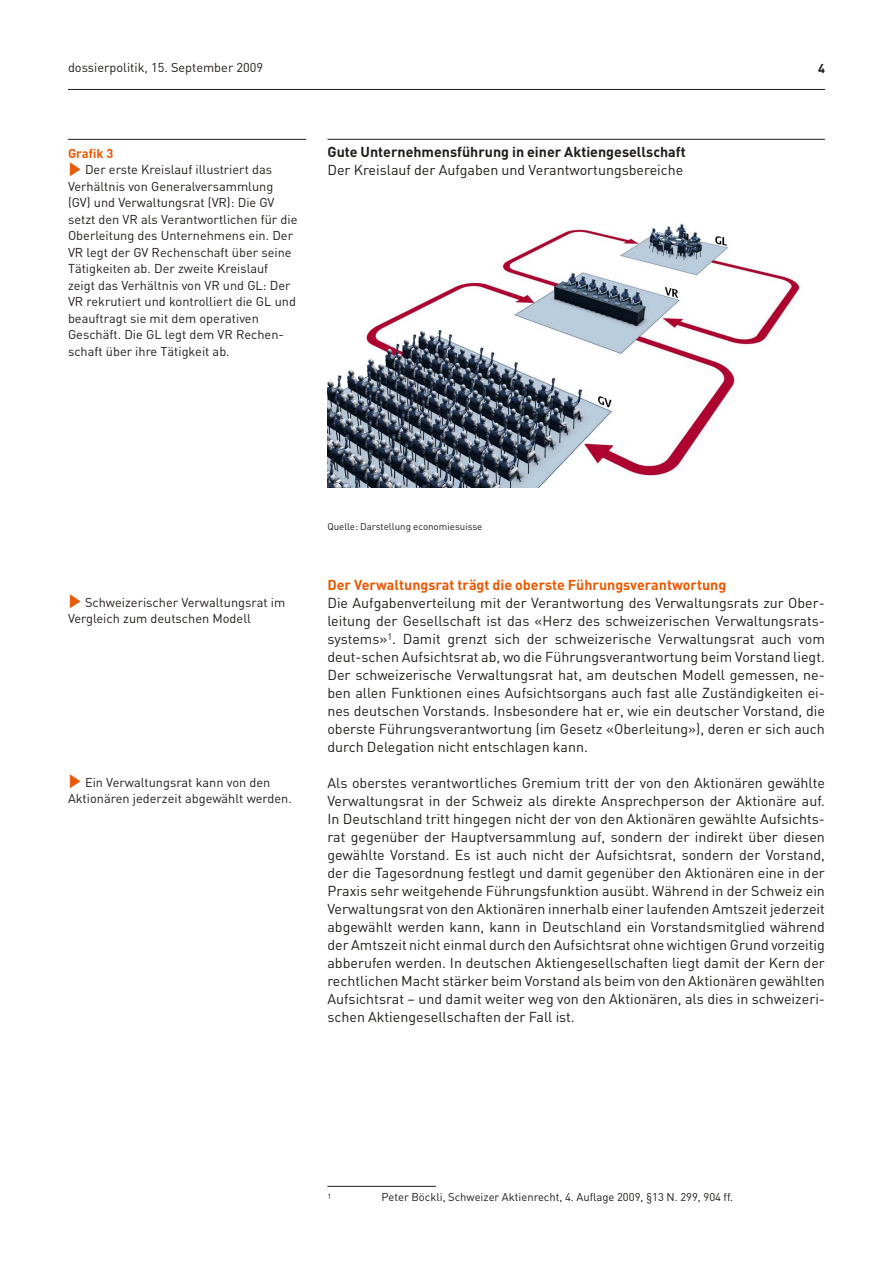
<style>
.page{position:relative;width:893px;height:1263px;background:#fff}
.page>*{position:absolute;margin:0;border:0;box-sizing:border-box;transform-origin:0 0}
.t1{font:14.25px/18px "DIN";color:#201c1a;text-align:justify}
.t2{font:700 14.25px "DIN";color:#ea5900}
.t3{font:700 14.25px "DIN";color:#201c1a}
.t4{font:12.75px/16.5px "DIN";color:#201c1a}
.t5{font:700 12.75px "DIN";color:#ea5900}
.t6{font:700 12.75px "DIN";color:#201c1a}
.t7{font:11.25px "DIN";color:#201c1a}
.t8{font:9.75px "DIN";color:#201c1a}
.t9{font:7.35px "DIN";color:#201c1a}
.s1{color:#ea5900}
</style>
<div class="page">
<hr style="left:327px;top:139px;width:498px;height:1px;background:#201c1a">
<hr style="left:327px;top:1186px;width:109px;height:1px;background:#201c1a">
<hr style="left:68px;top:139px;width:238px;height:1px;background:#201c1a">
<img style="left:327px;top:223px;width:473px;height:264px">
<hr style="left:68px;top:89px;width:757px;height:1px;background:#201c1a">
<p class="t4" style="left:68px;top:59px;width:197px">dossierpolitik, 15. September 2009</p>
<p class="t6" style="left:818px;top:60px;width:8px">4</p>
<p class="t5" style="left:68px;top:145px;width:47px">Grafik 3</p>
<p class="t4" style="left:68px;top:161px;width:231px"><span class="s1">✓</span> Der erste Kreislauf illustriert das Verhältnis von Generalversammlung (GV) und Verwaltungsrat (VR): Die GV setzt den VR als Verantwortlichen für die Oberleitung des Unternehmens ein. Der VR legt der GV Rechenschaft über seine Tätigkeiten ab. Der zweite Kreislauf zeigt das Verhältnis von VR und GL: Der VR rekrutiert und kontrolliert die GL und beauftragt sie mit dem operativen Geschäft. Die GL legt dem VR Rechen&shy;schaft über ihre Tätigkeit ab.</p>
<p class="t3" style="left:327px;top:143px;width:360px">Gute Unternehmensführung in einer Aktiengesellschaft</p>
<p class="t1" style="left:327px;top:161px;width:357px">Der Kreislauf der Aufgaben und Verantwortungsbereiche</p>
<p class="t4" style="left:68px;top:594px;width:219px"><span class="s1">✓</span> Schweizerischer Verwaltungsrat im<br>Vergleich zum deutschen Modell</p>
<p class="t4" style="left:68px;top:774px;width:225px"><span class="s1">✓</span> Ein Verwaltungsrat kann von den<br>Aktionären jederzeit abgewählt werden.</p>
<p class="t8" style="left:327px;top:520px;width:157px">Quelle: Darstellung economiesuisse</p>
<p class="t2" style="left:327px;top:575px;width:400px">Der Verwaltungsrat trägt die oberste Führungsverantwortung</p>
<p class="t1" style="left:327px;top:593px;width:499px">Die Aufgabenverteilung mit der Verantwortung des Verwaltungsrats zur Ober&shy;leitung der Gesellschaft ist das «Herz des schweizerischen Verwaltungsrats&shy;systems»<sup>1</sup>. Damit grenzt sich der schweizerische Verwaltungsrat auch vom deut-schen Aufsichtsrat ab, wo die Führungsverantwortung beim Vorstand liegt.<br>Der schweizerische Verwaltungsrat hat, am deutschen Modell gemessen, ne&shy;ben allen Funktionen eines Aufsichtsorgans auch fast alle Zuständigkeiten ei&shy;nes deutschen Vorstands. Insbesondere hat er, wie ein deutscher Vorstand, die oberste Führungsverantwortung (im Gesetz «Oberleitung»), deren er sich auch durch Delegation nicht entschlagen kann.</p>
<p class="t1" style="left:327px;top:773px;width:499px">Als oberstes verantwortliches Gremium tritt der von den Aktionären gewählte Verwaltungsrat in der Schweiz als direkte Ansprechperson der Aktionäre auf.<br>In Deutschland tritt hingegen nicht der von den Aktionären gewählte Aufsichts&shy;rat gegenüber der Hauptversammlung auf, sondern der indirekt über diesen gewählte Vorstand. Es ist auch nicht der Aufsichtsrat, sondern der Vorstand, der die Tagesordnung festlegt und damit gegenüber den Aktionären eine in der Praxis sehr weitgehende Führungsfunktion ausübt. Während in der Schweiz ein Verwaltungsrat von den Aktionären innerhalb einer laufenden Amtszeit jederzeit abgewählt werden kann, kann in Deutschland ein Vorstandsmitglied während der Amtszeit nicht einmal durch den Aufsichtsrat ohne wichtigen Grund vorzeitig abberufen werden. In deutschen Aktiengesellschaften liegt damit der Kern der rechtlichen Macht stärker beim Vorstand als beim von den Aktionären gewählten Aufsichtsrat – und damit weiter weg von den Aktionären, als dies in schweizeri&shy;schen Aktiengesellschaften der Fall ist.</p>
<p class="t9" style="left:327px;top:1191px;width:5px">1</p>
<p class="t7" style="left:382px;top:1190px;width:353px">Peter Böckli, Schweizer Aktienrecht, 4. Auflage 2009, §13 N. 299, 904 ff.</p>
</div>
